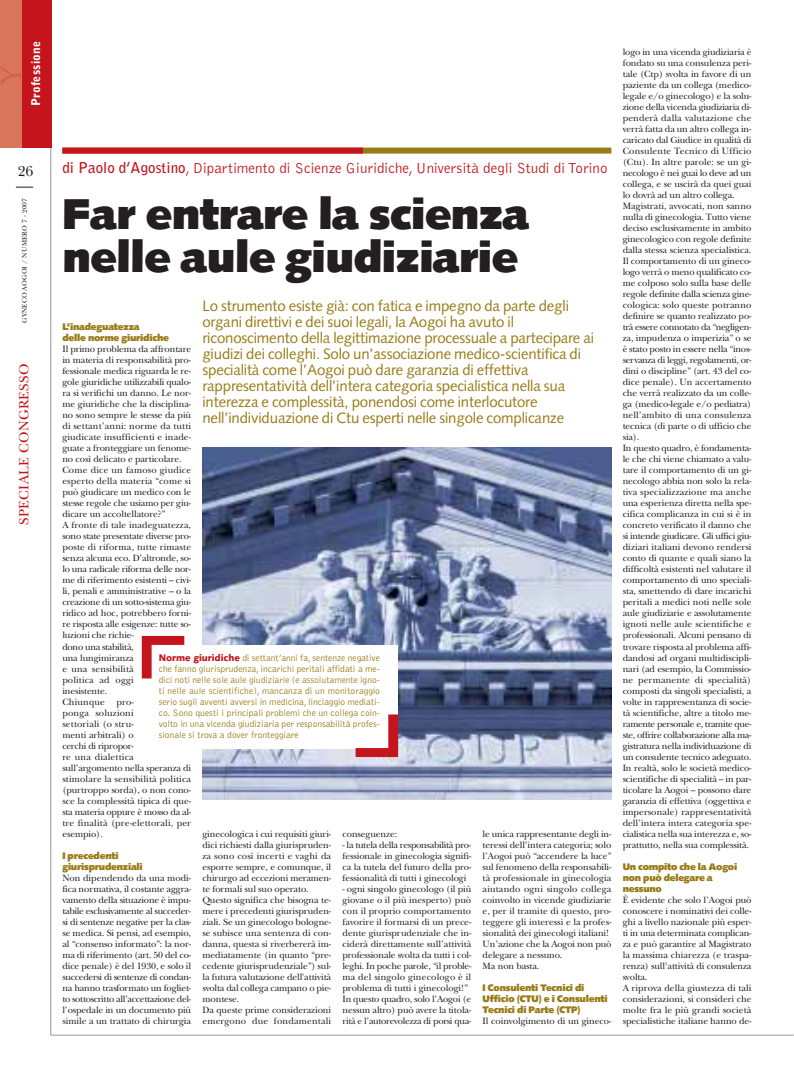
<style>
.page{position:relative;width:794px;height:1078px;background:#fff}
.page>*{position:absolute;margin:0;border:0;box-sizing:border-box;transform-origin:0 0}
.t1{font:900 43px/43px "Syntax";letter-spacing:-.01em;color:#231f20}
.t2{font:15px/16px "Syntax";letter-spacing:-.01em;color:#997b16}
.t3{font:300 15px "Bell Gothic";color:#c4151c}
.t4{font:15px "New Baskerville";color:#231f20}
.t5{font:14px "New Baskerville";letter-spacing:.025em;color:#c4151c}
.t6{font:900 12px "Bell Gothic";letter-spacing:.015em;color:#fff}
.t7{font:9.5px/11px "New Baskerville";letter-spacing:-.01em;color:#231f20}
.t8{font:300 9.5px/11px "Bell Gothic";color:#997b16;text-align:justify}
.t9{font:900 9.5px/11px "Syntax";letter-spacing:-.02em;color:#997b16}
.t10{font:7px "New Baskerville";letter-spacing:.025em;color:#231f20}
.s1{font-weight:700}
.s2{font-family:"Syntax";font-weight:900;color:#c4151c}
</style>
<div class="page">
<hr style="left:51px;top:147px;width:1px;height:887px;background:#939598">
<div style="left:0;top:0;width:23px;height:147px;background:#d9755a"></div>
<svg style="left:16px;top:187px;width:17px;height:1px"></svg>
<hr style="left:51px;top:1034px;width:742px;height:1px;background:#939598">
<div style="left:62px;top:147px;width:549px;height:6px;background:#997b16"></div>
<div style="left:62px;top:147px;width:301px;height:6px;background:#c4151c"></div>
<div style="left:23px;top:0;width:28px;height:147px;background:#c4151c"></div>
<img style="left:202px;top:447px;width:409px;height:352px">
<svg style="left:142px;top:635px;width:42px;height:43px"></svg>
<div style="left:367px;top:645px;width:31px;height:103px;background:#fff"></div>
<div style="left:159px;top:645px;width:221px;height:103px;background:#fff"></div>
<svg style="left:355px;top:714px;width:43px;height:42px"></svg>
<p class="t6" style="left:31px;top:106px;width:67px;rotate:-90deg">Professione</p>
<h2 class="t4" style="left:18px;top:166px;width:17px">26</h2>
<p class="t10" style="left:22px;top:322px;width:126px;rotate:-90deg">GYNECO AOGOI / NUMERO 7 - 2007</p>
<h3 class="t5" style="left:19px;top:524px;width:162px;rotate:-90deg">SPECIALE CONGRESSO</h3>
<h2 class="t3" style="left:62px;top:162px;width:546px"><span class="s1">di Paolo d’Agostino</span>, Dipartimento di Scienze Giuridiche, Università degli Studi di Torino</h2>
<h1 class="t1" style="left:62px;top:196px;width:468px">Far entrare la scienza nelle aule giudiziarie</h1>
<p class="t2" style="left:202px;top:299px;width:393px">Lo strumento esiste già: con fatica e impegno da parte degli organi direttivi e dei suoi legali, la Aogoi ha avuto il riconoscimento della legittimazione processuale a partecipare ai giudizi dei colleghi. Solo un’associazione medico-scientifica di specialità come l’Aogoi può dare garanzia di effettiva rappresentatività dell’intera categoria specialistica nella sua interezza e complessità, ponendosi come interlocutore nell’individuazione di Ctu esperti nelle singole complicanze</p>
<p class="t9" style="left:62px;top:322px;width:108px">L’inadeguatezza<br>delle norme giuridiche</p>
<p class="t7" style="left:62px;top:345px;width:130px">Il primo problema da affrontare in materia di responsabilità pro&shy;fessionale medica riguarda le re&shy;gole giuridiche utilizzabili qualo&shy;ra si verifichi un danno. Le nor&shy;me giuridiche che la disciplina&shy;no sono sempre le stesse da più di settant’anni: norme da tutti giudicate insufficienti e inade&shy;guate a fronteggiare un fenome&shy;no così delicato e particolare.<br>Come dice un famoso giudice esperto della materia “come si può giudicare un medico con le stesse regole che usiamo per giu&shy;dicare un accoltellatore?”<br>A fronte di tale inadeguatezza, sono state presentate diverse pro&shy;poste di riforma, tutte rimaste senza alcuna eco. D’altronde, so&shy;lo una radicale riforma delle nor&shy;me di riferimento esistenti – civi&shy;li, penali e amministrative – o la creazione di un sotto-sistema giu&shy;ridico ad hoc, potrebbero forni&shy;re risposta alle esigenze: tutte so&shy;luzioni che richie-<br>dono una stabilità,<br>una lungimiranza<br>e una sensibilità<br>politica ad oggi<br>inesistente.<br>Chiunque pro-<br>ponga soluzioni<br>settoriali (o stru-<br>menti arbitrali) o<br>cerchi di ripropor-<br>re una dialettica sull’argomento nella speranza di stimolare la sensibilità politica (purtroppo sorda), o non cono&shy;sce la complessità tipica di que&shy;sta materia oppure è mosso da al&shy;tre finalità (pre-elettorali, per esempio).</p>
<p class="t9" style="left:62px;top:850px;width:82px">I precedenti giurisprudenziali</p>
<p class="t7" style="left:62px;top:873px;width:130px;text-align:justify">Non dipendendo da una modi&shy;fica normativa, il costante aggra&shy;vamento della situazione è impu&shy;tabile esclusivamente al succeder&shy;si di sentenze negative per la clas&shy;se medica. Si pensi, ad esempio, al “consenso informato”: la nor&shy;ma di riferimento (art. 50 del co&shy;dice penale) è del 1930, e solo il succedersi di sentenze di condan&shy;na hanno trasformato un fogliet&shy;to sottoscritto all’accettazione del&shy;l’ospedale in un documento più simile a un trattato di chirurgia</p>
<p class="t8" style="left:159px;top:652px;width:223px"><span class="s2">Norme giuridiche</span> di settant’anni fa, sentenze negative che fanno giurisprudenza, incarichi peritali affidati a me&shy;dici noti nelle sole aule giudiziarie (e assolutamente igno&shy;ti nelle aule scientifiche), mancanza di un monitoraggio serio sugli avventi avversi in medicina, linciaggio mediati&shy;co. Sono questi i principali problemi che un collega coin&shy;volto in una vicenda giudiziaria per responsabilità profes&shy;sionale si trova a dover fronteggiare</p>
<p class="t7" style="left:202px;top:829px;width:130px">ginecologica i cui requisiti giuri&shy;dici richiesti dalla giurispruden&shy;za sono così incerti e vaghi da esporre sempre, e comunque, il chirurgo ad eccezioni meramen&shy;te formali sul suo operato.<br>Questo significa che bisogna te&shy;mere i precedenti giurispruden&shy;ziali. Se un ginecologo bologne&shy;se subisce una sentenza di con&shy;danna, questa si riverbererà im&shy;mediatamente (in quanto “pre&shy;cedente giurisprudenziale”) sul&shy;la futura valutazione dell'attività svolta dal collega campano o pie&shy;montese.<br>Da queste prime considerazioni emergono due fondamentali</p>
<p class="t7" style="left:342px;top:829px;width:56px">conseguenze:</p>
<p class="t7" style="left:482px;top:829px;width:130px">le unica rappresentante degli in&shy;teressi dell’intera categoria; solo l’Aogoi può “accendere la luce” sul fenomeno della responsabili&shy;tà professionale in ginecologia aiutando ogni singolo collega coinvolto in vicende giudiziarie e, per il tramite di questo, pro&shy;teggere gli interessi e la profes&shy;sionalità dei ginecologi italiani!<br>Un’azione che la Aogoi non può delegare a nessuno.<br>Ma non basta.</p>
<p class="t9" style="left:482px;top:982px;width:127px">I Consulenti Tecnici di<br>Ufficio (CTU) e i Consulenti<br>Tecnici di Parte (CTP)</p>
<p class="t7" style="left:482px;top:1016px;width:130px">Il coinvolgimento di un gineco-</p>
<p class="t7" style="left:342px;top:840px;width:130px;text-align:justify">- la tutela della responsabilità pro&shy;fessionale in ginecologia signifi&shy;ca la tutela del futuro della pro&shy;fessionalità di tutti i ginecologi</p>
<p class="t7" style="left:342px;top:884px;width:130px">- ogni singolo ginecologo (il più giovane o il più inesperto) può con il proprio comportamento favorire il formarsi di un prece&shy;dente giurisprudenziale che in&shy;ciderà direttamente sull’attività professionale svolta da tutti i col&shy;leghi. In poche parole, “il proble&shy;ma del singolo ginecologo è il problema di tutti i ginecologi!” In questo quadro, solo l’Aogoi (e nessun altro) può avere la titola&shy;rità e l’autorevolezza di porsi qua-</p>
<p class="t7" style="left:622px;top:48px;width:130px">logo in una vicenda giudiziaria è fondato su una consulenza peri&shy;tale (Ctp) svolta in favore di un paziente da un collega (medico&shy;legale e/o ginecologo) e la solu&shy;zione della vicenda giudiziaria di&shy;penderà dalla valutazione che verrà fatta da un altro collega in&shy;caricato dal Giudice in qualità di Consulente Tecnico di Ufficio (Ctu). In altre parole: se un gi&shy;necologo è nei guai lo deve ad un collega, e se uscirà da quei guai lo dovrà ad un altro collega.<br>Magistrati, avvocati, non sanno nulla di ginecologia. Tutto viene deciso esclusivamente in ambito ginecologico con regole definite dalla stessa scienza specialistica.<br>Il comportamento di un gineco&shy;logo verrà o meno qualificato co&shy;me colposo solo sulla base delle regole definite dalla scienza gine&shy;cologica: solo queste potranno definire se quanto realizzato po&shy;trà essere connotato da “negligen&shy;za, impudenza o imperizia” o se è stato posto in essere nella “inos&shy;servanza di leggi, regolamenti, or&shy;dini o discipline” (art. 43 del co&shy;dice penale). Un accertamento che verrà realizzato da un colle&shy;ga (medico-legale e/o pediatra) nell’ambito di una consulenza tecnica (di parte o di ufficio che sia).<br>In questo quadro, è fondamenta&shy;le che chi viene chiamato a valu&shy;tare il comportamento di un gi&shy;necologo abbia non solo la rela&shy;tiva specializzazione ma anche una esperienza diretta nella spe&shy;cifica complicanza in cui si è in concreto verificato il danno che si intende giudicare. Gli uffici giu&shy;diziari italiani devono rendersi conto di quante e quali siano la difficoltà esistenti nel valutare il comportamento di uno speciali&shy;sta, smettendo di dare incarichi peritali a medici noti nelle sole aule giudiziarie e assolutamente ignoti nelle aule scientifiche e professionali. Alcuni pensano di trovare risposta al problema affi&shy;dandosi ad organi multidiscipli&shy;nari (ad esempio, la Commissio&shy;ne permanente di specialità) composti da singoli specialisti, a volte in rappresentanza di socie&shy;tà scientifiche, altre a titolo me&shy;ramente personale e, tramite que&shy;ste, offrire collaborazione alla ma&shy;gistratura nella individuazione di un consulente tecnico adeguato.<br>In realtà, solo le società medico&shy;scientifiche di specialità – in par&shy;ticolare la Aogoi – possono dare garanzia di effettiva (oggettiva e impersonale) rappresentatività dell’intera intera categoria spe&shy;cialistica nella sua interezza e, so&shy;prattutto, nella sua complessità.</p>
<p class="t9" style="left:622px;top:861px;width:116px">Un compito che la Aogoi non può delegare a nessuno</p>
<p class="t7" style="left:622px;top:895px;width:130px">È evidente che solo l’Aogoi può conoscere i nominativi dei colle&shy;ghi a livello nazionale più esper&shy;ti in una determinata complican&shy;za e può garantire al Magistrato la massima chiarezza (e traspa&shy;renza) sull’attività di consulenza svolta.<br>A riprova della giustezza di tali considerazioni, si consideri che molte fra le più grandi società specialistiche italiane hanno de-</p>
</div>
